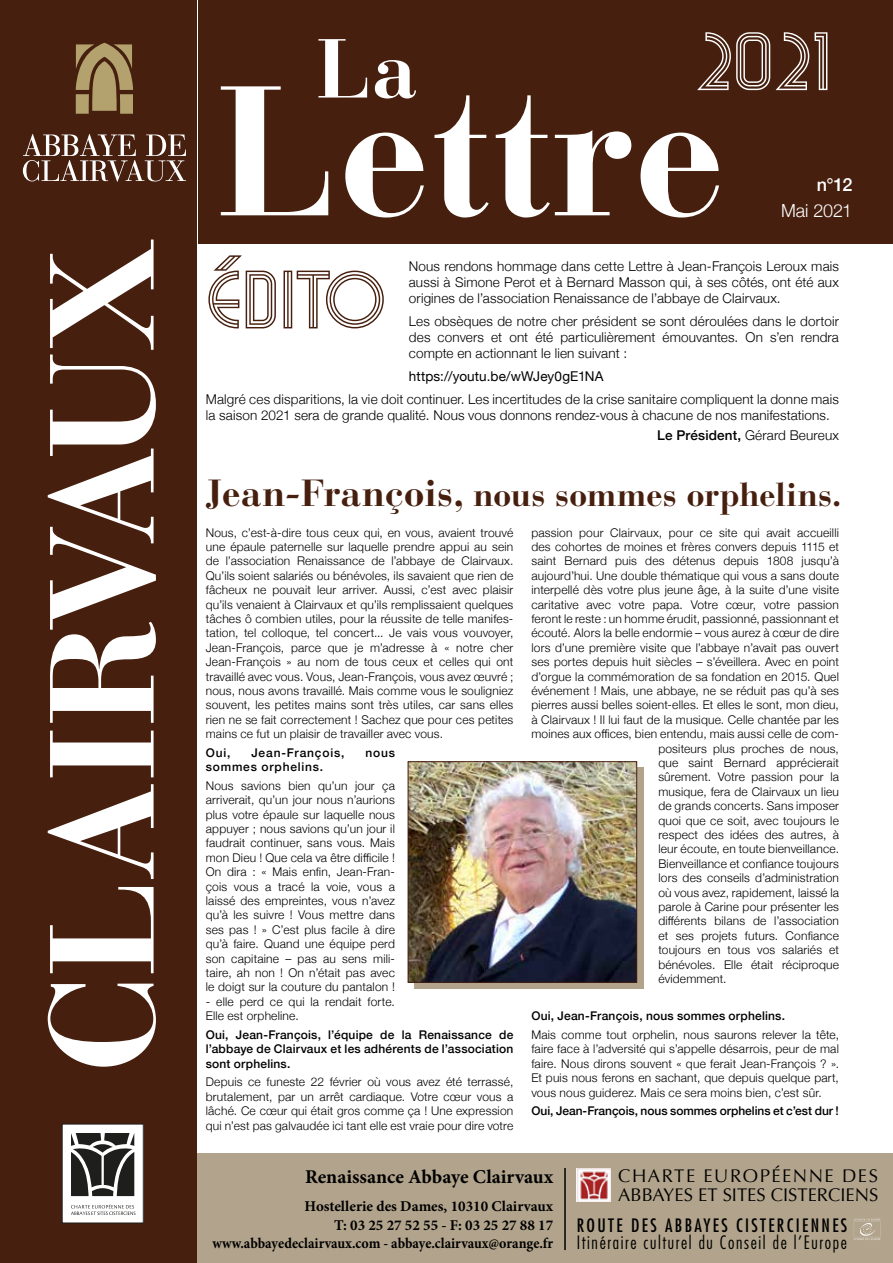
<style>
.page{position:relative;width:893px;height:1263px;background:#fff}
.page>*{position:absolute;margin:0;border:0;box-sizing:border-box;transform-origin:0 0}
.t1{font:700 183.15px "Bauer Bodoni";color:#fff}
.t2{font:700 147px "Bauer Bodoni";letter-spacing:-.015em;color:#fff}
.t3{font:700 82.95px "Bauer Bodoni";color:#fff}
.t4{font:73.2px "Night At The Opera NF";color:#461f0e}
.t5{font:73.2px "Night At The Opera NF";color:#fff}
.t6{font:700 33px "Bauer Bodoni";letter-spacing:-.01em;color:#461f0e}
.t7{font:700 19.5px "Minion Pro";color:#000}
.t8{font:18.45px/18.5px "Optima";color:#000}
.t9{font:300 condensed 18px "Futura";letter-spacing:.09em;color:#000}
.t10{font:condensed 18px "Futura";letter-spacing:.13em;color:#000}
.t11{font:300 18px "Helvetica Neue";letter-spacing:-.01em;color:#fff}
.t12{font:500 18px "Helvetica Neue";color:#fff}
.t13{font:700 15px/19.5px "Minion Pro";color:#000;text-align:right}
.t14{font:700 15px "Minion Pro";color:#000;scale:.93 1}
.t15{font:300 13.5px/16.2px "Helvetica Neue";letter-spacing:.01em;color:#000;text-align:justify}
.t16{font:13.5px "Helvetica Neue";letter-spacing:.01em;color:#000}
.t17{font:300 12px/14.4px "Helvetica Neue";letter-spacing:.015em;color:#000;text-align:justify}
.t18{font:500 12px/14.4px "Helvetica Neue";letter-spacing:.015em;color:#000;text-align:justify}
.t19{font:500 12px "Helvetica Neue";letter-spacing:-.005em;color:#000}
.t20{font:500 12px "Helvetica Neue";letter-spacing:.065em;color:#000}
.s1{font-weight:500}
.s2{font-size:37.5px}
</style>
<div class="page">
<div style="left:415px;top:767px;width:229px;height:222px;background:#b2a48c"></div>
<div style="left:171px;top:1154px;width:722px;height:109px;background:#b2a48c"></div>
<div style="left:199px;top:0;width:694px;height:244px;background:#461f0e"></div>
<div style="left:0;top:0;width:196px;height:1263px;background:#461f0e"></div>
<svg style="left:76px;top:43px;width:57px;height:71px"></svg>
<svg style="left:23px;top:134px;width:163px;height:48px"></svg>
<div style="left:62px;top:1124px;width:81px;height:99px;background:#fff"></div>
<svg style="left:71px;top:1133px;width:63px;height:63px"></svg>
<svg style="left:71px;top:1204px;width:65px;height:11px"></svg>
<img style="left:577px;top:1168px;width:33px;height:33px">
<hr style="left:564px;top:1168px;width:2px;height:82px;background:#000">
<svg style="left:854px;top:1218px;width:27px;height:22px"></svg>
<img style="left:410px;top:763px;width:225px;height:218px">
<div style="left:408px;top:761px;width:229px;height:222px;border:1px solid #461f0e"></div>
<h2 class="t2" style="left:14px;top:1073px;width:837px;rotate:-90deg">CLAIRVAUX</h2>
<h3 class="t5" style="left:694px;top:12px;width:137px">2021</h3>
<h3 class="t3" style="left:316px;top:19px;width:103px">La</h3>
<h1 class="t1" style="left:216px;top:42px;width:510px">Lettre</h1>
<h3 class="t12" style="left:817px;top:170px;width:37px">n°12</h3>
<h3 class="t11" style="left:781px;top:196px;width:73px">Mai 2021</h3>
<h3 class="t4" style="left:206px;top:250px;width:182px">édito</h3>
<p class="t15" style="left:409px;top:257px;width:432px">Nous rendons hommage dans cette Lettre à Jean-François Leroux mais aussi à Simone Perot et à Bernard Masson qui, à ses côtés, ont été aux origines de l’association Renaissance de l’abbaye de Clairvaux.</p>
<p class="t15" style="left:409px;top:312px;width:432px">Les obsèques de notre cher président se sont déroulées dans le dortoir des convers et ont été particulièrement émouvantes. On s’en rendra compte en actionnant le lien suivant :</p>
<p class="t16" style="left:409px;top:366px;width:196px">https://youtu.be/wWJey0gE1NA</p>
<p class="t15" style="left:206px;top:390px;width:635px">Malgré ces disparitions, la vie doit continuer. Les incertitudes de la crise sanitaire compliquent la donne mais la saison 2021 sera de grande qualité. Nous vous donnons rendez-vous à chacune de nos manifestations.</p>
<p class="t15" style="left:657px;top:426px;width:183px"><span class="s1">Le Président,</span> Gérard Beureux</p>
<h3 class="t6" style="left:206px;top:474px;width:637px"><span class="s2">Jean-François,</span> nous sommes orphelins.</h3>
<p class="t17" style="left:206px;top:524px;width:309px">Nous, c’est-à-dire tous ceux qui, en vous, avaient trouvé une épaule paternelle sur laquelle prendre appui au sein de l’association Renaissance de l’abbaye de Clairvaux.<br>Qu’ils soient salariés ou bénévoles, ils savaient que rien de fâcheux ne pouvait leur arriver. Aussi, c’est avec plaisir qu’ils venaient à Clairvaux et qu’ils remplissaient quelques tâches ô combien utiles, pour la réussite de telle manifes&shy;tation, tel colloque, tel concert... Je vais vous vouvoyer, Jean-François, parce que je m’adresse à « notre cher Jean-François » au nom de tous ceux et celles qui ont travaillé avec vous. Vous, Jean-François, vous avez œuvré ; nous, nous avons travaillé. Mais comme vous le souligniez souvent, les petites mains sont très utiles, car sans elles rien ne se fait correctement ! Sachez que pour ces petites mains ce fut un plaisir de travailler avec vous.</p>
<p class="t18" style="left:206px;top:744px;width:26px">Oui,</p>
<p class="t20" style="left:251px;top:743px;width:95px">Jean-François,</p>
<p class="t18" style="left:365px;top:744px;width:31px">nous</p>
<p class="t20" style="left:206px;top:757px;width:119px">sommes orphelins.</p>
<p class="t17" style="left:206px;top:777px;width:191px">Nous savions bien qu’un jour ça arriverait, qu’un jour nous n’aurions plus votre épaule sur laquelle nous appuyer ; nous savions qu’un jour il faudrait continuer, sans vous. Mais mon Dieu ! Que cela va être difficile !<br>On dira : « Mais enfin, Jean-Fran&shy;çois vous a tracé la voie, vous a laissé des empreintes, vous n’avez qu’à les suivre ! Vous mettre dans ses pas ! » C’est plus facile à dire qu’à faire. Quand une équipe perd son capitaine – pas au sens mili&shy;taire, ah non ! On n’était pas avec le doigt sur la couture du pantalon !</p>
<p class="t17" style="left:206px;top:993px;width:191px">- elle perd ce qui la rendait forte.<br>Elle est orpheline.</p>
<p class="t18" style="left:206px;top:1026px;width:309px">Oui, Jean-François, l’équipe de la Renaissance de l’abbaye de Clairvaux et les adhérents de l’association sont orphelins.</p>
<p class="t17" style="left:206px;top:1074px;width:309px">Depuis ce funeste 22 février où vous avez été terrassé, brutalement, par un arrêt cardiaque. Votre cœur vous a lâché. Ce cœur qui était gros comme ça ! Une expression qui n’est pas galvaudée ici tant elle est vraie pour dire votre</p>
<p class="t17" style="left:531px;top:524px;width:309px">passion pour Clairvaux, pour ce site qui avait accueilli</p>
<p class="t17" style="left:531px;top:538px;width:309px">des cohortes de moines et frères convers depuis 1115 et</p>
<p class="t17" style="left:531px;top:553px;width:309px">saint Bernard puis des détenus depuis 1808 jusqu’à</p>
<p class="t17" style="left:531px;top:567px;width:309px">aujourd’hui. Une double thématique qui vous a sans doute</p>
<p class="t17" style="left:531px;top:582px;width:309px">interpellé dès votre plus jeune âge, à la suite d’une visite</p>
<p class="t17" style="left:531px;top:596px;width:309px">caritative avec votre papa. Votre cœur, votre passion</p>
<p class="t17" style="left:531px;top:610px;width:309px">feront le reste : un homme érudit, passionné, passionnant et</p>
<p class="t17" style="left:531px;top:625px;width:309px">écouté. Alors la belle endormie – vous aurez à cœur de dire</p>
<p class="t17" style="left:531px;top:639px;width:309px">lors d’une première visite que l’abbaye n’avait pas ouvert</p>
<p class="t17" style="left:531px;top:654px;width:309px">ses portes depuis huit siècles – s’éveillera. Avec en point</p>
<p class="t17" style="left:531px;top:668px;width:309px">d’orgue la commémoration de sa fondation en 2015. Quel</p>
<p class="t17" style="left:531px;top:682px;width:309px">événement ! Mais, une abbaye, ne se réduit pas qu’à ses</p>
<p class="t17" style="left:531px;top:697px;width:309px">pierres aussi belles soient-elles. Et elles le sont, mon dieu,</p>
<p class="t17" style="left:531px;top:711px;width:309px">à Clairvaux ! Il lui faut de la musique. Celle chantée par les</p>
<p class="t17" style="left:531px;top:726px;width:309px">moines aux offices, bien entendu, mais aussi celle de com-</p>
<p class="t17" style="left:658px;top:740px;width:182px">positeurs plus proches de nous,</p>
<p class="t17" style="left:658px;top:754px;width:182px">que saint Bernard apprécierait</p>
<p class="t17" style="left:658px;top:769px;width:182px">sûrement. Votre passion pour la</p>
<p class="t17" style="left:658px;top:783px;width:182px">musique, fera de Clairvaux un lieu</p>
<p class="t17" style="left:658px;top:798px;width:182px">de grands concerts. Sans imposer</p>
<p class="t17" style="left:658px;top:812px;width:182px">quoi que ce soit, avec toujours le</p>
<p class="t17" style="left:658px;top:826px;width:182px">respect des idées des autres, à</p>
<p class="t17" style="left:658px;top:841px;width:182px">leur écoute, en toute bienveillance.</p>
<p class="t17" style="left:658px;top:855px;width:182px">Bienveillance et confiance toujours</p>
<p class="t17" style="left:658px;top:870px;width:182px">lors des conseils d’administration</p>
<p class="t17" style="left:658px;top:884px;width:182px">où vous avez, rapidement, laissé la</p>
<p class="t17" style="left:658px;top:898px;width:182px">parole à Carine pour présenter les</p>
<p class="t17" style="left:658px;top:913px;width:182px">différents bilans de l’association</p>
<p class="t17" style="left:658px;top:927px;width:182px">et ses projets futurs. Confiance</p>
<p class="t17" style="left:658px;top:942px;width:182px">toujours en tous vos salariés et</p>
<p class="t17" style="left:658px;top:956px;width:182px">bénévoles. Elle était réciproque</p>
<p class="t17" style="left:658px;top:970px;width:70px">évidemment.</p>
<p class="t18" style="left:531px;top:1008px;width:255px">Oui, Jean-François, nous sommes orphelins.</p>
<p class="t17" style="left:531px;top:1026px;width:309px">Mais comme tout orphelin, nous saurons relever la tête, faire face à l’adversité qui s’appelle désarrois, peur de mal faire. Nous dirons souvent « que ferait Jean-François ? ».<br>Et puis nous ferons en sachant, que depuis quelque part, vous nous guiderez. Mais ce sera moins bien, c’est sûr.</p>
<p class="t19" style="left:531px;top:1101px;width:309px">Oui, Jean-François, nous sommes orphelins et c’est dur !</p>
<h3 class="t7" style="left:305px;top:1162px;width:250px">Renaissance Abbaye Clairvaux</h3>
<p class="t13" style="left:305px;top:1196px;width:250px">Hostellerie des Dames, 10310 Clairvaux<br>T: 03 25 27 52 55 - F: 03 25 27 88 17</p>
<p class="t14" style="left:213px;top:1233px;width:368px">www.abbayedeclairvaux.com - abbaye.clairvaux@orange.fr</p>
<h3 class="t8" style="left:618px;top:1167px;width:262px">CHARTE EUROPÉENNE DES<br>ABBAYES ET SITES CISTERCIENS</h3>
<h3 class="t10" style="left:577px;top:1214px;width:272px">ROUTE DES ABBAYES CISTERCIENNES</h3>
<h3 class="t9" style="left:577px;top:1231px;width:272px">Itinéraire culturel du Conseil de l’Europe</h3>
</div>
